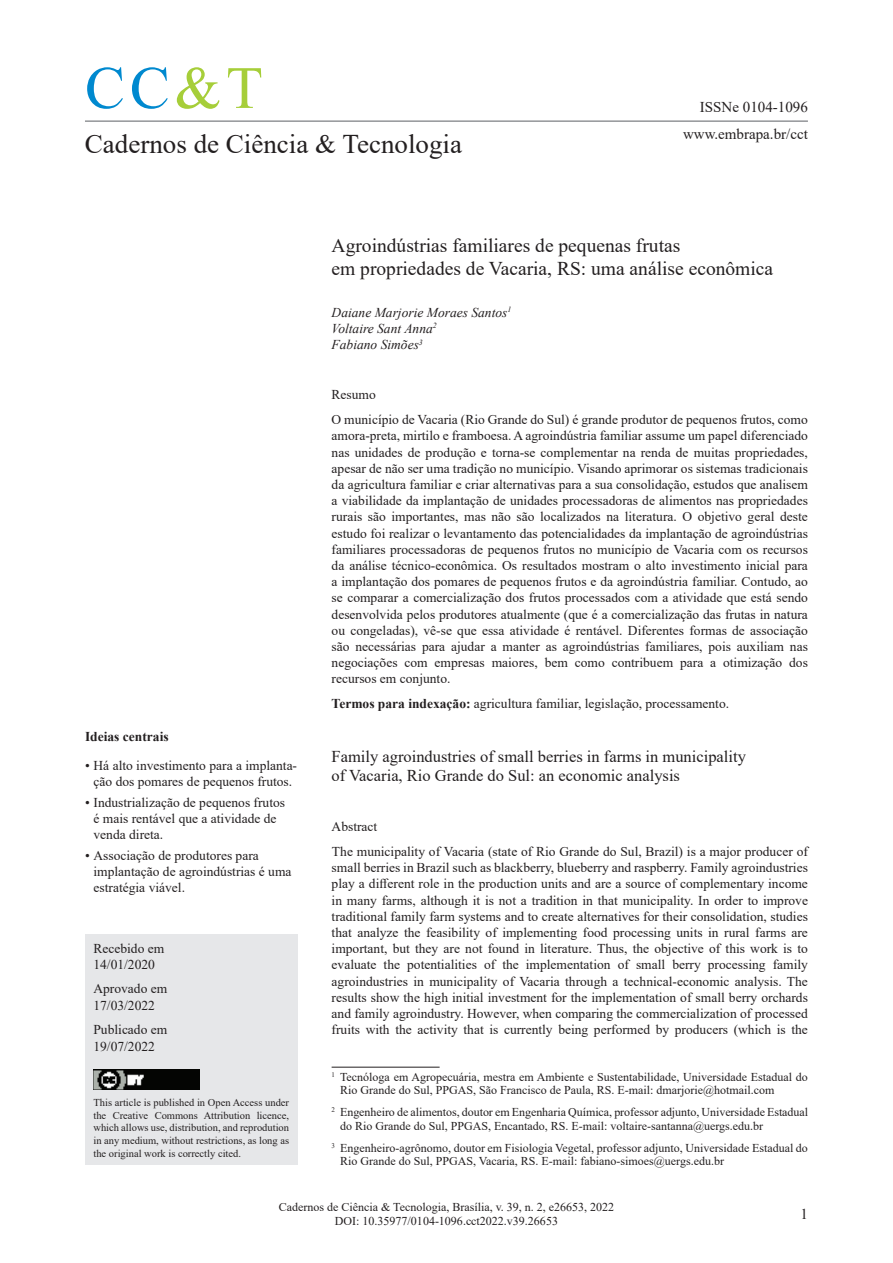
<style>
.page{position:relative;width:893px;height:1263px;background:#fff}
.page>*{position:absolute;margin:0;border:0;box-sizing:border-box;transform-origin:0 0}
.t1{font:60px "Times New Roman";color:#0089cf}
.t2{font:27px "Times New Roman";color:#231f20}
.t3{font:19.5px/23.4px "Times New Roman";color:#231f20}
.t4{font:16.5px/19.5px "Times New Roman";color:#231f20}
.t5{font:15px/26.5px "Times New Roman";color:#231f20;text-align:right}
.t6{font:13.5px/16.2px "Times New Roman";color:#231f20}
.t7{font:italic 13.5px/16.2px "Times New Roman";color:#231f20}
.t8{font:700 13.5px "Times New Roman";color:#231f20}
.t9{font:12px/13.5px "Times New Roman";color:#231f20}
.t10{font:10.5px/12.6px "Times New Roman";color:#231f20;text-align:justify}
.s1{color:#a6ce39}
.s2{font-weight:700}
</style>
<div class="page">
<hr style="left:85px;top:120px;width:723px;height:2px;background:#939598">
<div style="left:85px;top:935px;width:213px;height:230px;background:#e6e7e9"></div>
<img style="left:93px;top:1069px;width:107px;height:20px">
<hr style="left:332px;top:1067px;width:108px;height:1px;background:#231f20">
<h1 class="t1" style="left:85px;top:46px;width:179px">CC<span class="s1">&amp;T</span></h1>
<h2 class="t2" style="left:85px;top:125px;width:379px">Cadernos de Ciência &amp; Tecnologia</h2>
<p class="t5" style="left:683px;top:94px;width:126px">ISSNe 0104-1096 www.embrapa.br/cct</p>
<p class="t8" style="left:85px;top:727px;width:85px">Ideias centrais</p>
<p class="t6" style="left:85px;top:757px;width:214px;text-align:center">• Há alto investimento para a implanta&shy;ção dos pomares de pequenos frutos.</p>
<p class="t6" style="left:94px;top:794px;width:193px;text-indent:-9px">• Industrialização de pequenos frutos é mais rentável que a atividade de venda direta.</p>
<p class="t6" style="left:94px;top:847px;width:199px;text-indent:-9px">• Associação de produtores para implantação de agroindústrias é uma estratégia viável.</p>
<p class="t6" style="left:93px;top:939px;width:72px">Recebido em<br>14/01/2020</p>
<p class="t6" style="left:93px;top:980px;width:75px">Aprovado em<br>17/03/2022</p>
<p class="t6" style="left:93px;top:1021px;width:75px">Publicado em<br>19/07/2022</p>
<p class="t10" style="left:93px;top:1096px;width:197px">This article is published in Open Access under the Creative Commons Attribution licence, which allows use, distribution, and reprodution in any medium, without restrictions, as long as the original work is correctly cited.</p>
<h3 class="t3" style="left:332px;top:233px;width:443px">Agroindústrias familiares de pequenas frutas<br>em propriedades de Vacaria, RS: uma análise econômica</h3>
<p class="t7" style="left:332px;top:304px;width:181px">Daiane Marjorie Moraes Santos<sup>1<br></sup>Voltaire Sant Anna<sup>2<br></sup>Fabiano Simões<sup>3</sup></p>
<p class="t6" style="left:332px;top:382px;width:478px;line-height:24.8px">Resumo<br>O município de Vacaria (Rio Grande do Sul) é grande produtor de pequenos frutos, como</p>
<p class="t6" style="left:332px;top:427px;width:478px;text-align:justify">amora-preta, mirtilo e framboesa. A agroindústria familiar assume um papel diferenciado nas unidades de produção e torna-se complementar na renda de muitas propriedades, apesar de não ser uma tradição no município. Visando aprimorar os sistemas tradicionais da agricultura familiar e criar alternativas para a sua consolidação, estudos que analisem a viabilidade da implantação de unidades processadoras de alimentos nas propriedades rurais são importantes, mas não são localizados na literatura. O objetivo geral deste estudo foi realizar o levantamento das potencialidades da implantação de agroindústrias familiares processadoras de pequenos frutos no município de Vacaria com os recursos da análise técnico-econômica. Os resultados mostram o alto investimento inicial para a implantação dos pomares de pequenos frutos e da agroindústria familiar. Contudo, ao se comparar a comercialização dos frutos processados com a atividade que está sendo desenvolvida pelos produtores atualmente (que é a comercialização das frutas in natura ou congeladas), vê-se que essa atividade é rentável. Diferentes formas de associação são necessárias para ajudar a manter as agroindústrias familiares, pois auxiliam nas negociações com empresas maiores, bem como contribuem para a otimização dos recursos em conjunto.</p>
<p class="t6" style="left:332px;top:695px;width:399px"><span class="s2">Termos para indexação:</span> agricultura familiar, legislação, processamento.</p>
<p class="t4" style="left:332px;top:746px;width:416px">Family agroindustries of small berries in farms in municipality of Vacaria, Rio Grande do Sul: an economic analysis</p>
<p class="t6" style="left:332px;top:814px;width:478px;line-height:24.8px">Abstract<br>The municipality of Vacaria (state of Rio Grande do Sul, Brazil) is a major producer of</p>
<p class="t6" style="left:332px;top:859px;width:478px;text-align:justify">small berries in Brazil such as blackberry, blueberry and raspberry. Family agroindustries play a different role in the production units and are a source of complementary income in many farms, although it is not a tradition in that municipality. In order to improve traditional family farm systems and to create alternatives for their consolidation, studies that analyze the feasibility of implementing food processing units in rural farms are important, but they are not found in literature. Thus, the objective of this work is to evaluate the potentialities of the implementation of small berry processing family agroindustries in municipality of Vacaria through a technical-economic analysis. The results show the high initial investment for the implementation of small berry orchards and family agroindustry. However, when comparing the commercialization of processed fruits with the activity that is currently being performed by producers (which is the</p>
<p class="t9" style="left:340px;top:1069px;width:469px;text-indent:-9px"><sup>1</sup> Tecnóloga em Agropecuária, mestra em Ambiente e Sustentabilidade, Universidade Estadual do<br>Rio Grande do Sul, PPGAS, São Francisco de Paula, RS. E-mail: dmarjorie@hotmail.com</p>
<p class="t9" style="left:340px;top:1105px;width:469px;text-indent:-9px"><sup>2</sup> Engenheiro de alimentos, doutor em Engenharia Química, professor adjunto, Universidade Estadual do Rio Grande do Sul, PPGAS, Encantado, RS. E-mail: voltaire-santanna@uergs.edu.br</p>
<p class="t9" style="left:340px;top:1140px;width:469px;text-indent:-9px"><sup>3</sup> Engenheiro-agrônomo, doutor em Fisiologia Vegetal, professor adjunto, Universidade Estadual do<br>Rio Grande do Sul, PPGAS, Vacaria, RS. E-mail: fabiano-simoes@uergs.edu.br</p>
<p class="t9" style="left:279px;top:1199px;width:337px;line-height:14.4px;text-align:center">Cadernos de Ciência &amp; Tecnologia, Brasília, v. 39, n. 2, e26653, 2022<br>DOI: 10.35977/0104-1096.cct2022.v39.26653</p>
<p class="t5" style="left:800px;top:1200px;width:9px">1</p>
</div>
